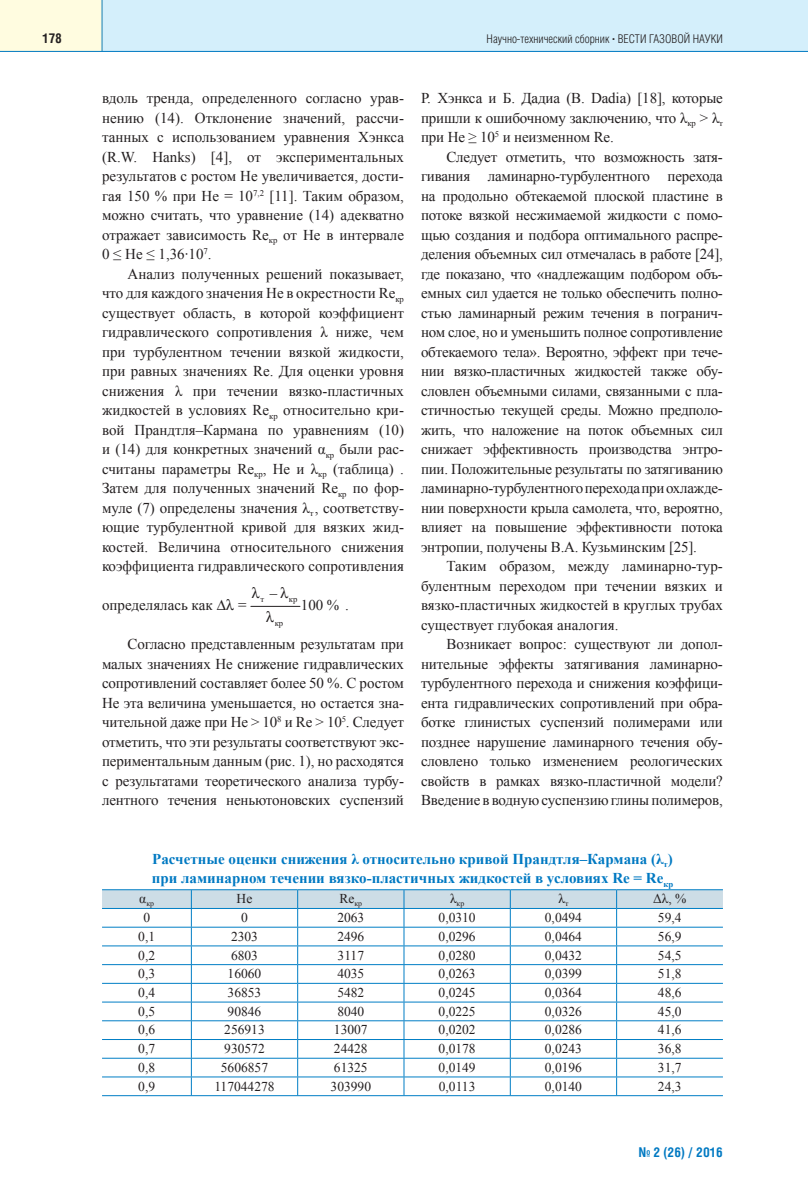
<style>
.page{position:relative;width:808px;height:1191px;background:#fff}
.page>*{position:absolute;margin:0;border:0;box-sizing:border-box;transform-origin:0 0}
.t1{font:15px/19.5px "Times New Roman";letter-spacing:-.01em;color:#231f20;text-align:justify}
.t2{font:700 15px/19.5px "Times New Roman";color:#0079c2}
.t3{font:15px "Times New Roman";color:#231f20}
.t4{font:13.5px "Times New Roman";color:#231f20}
.t5{font:700 13.5px "Helios Cond";color:#0079c2}
.t6{font:700 13.5px "Helios Cond";color:#231f20}
.t7{font:300 12px "Helios Cond";color:#231f20}
.t8{font:7.8px "Times New Roman";color:#231f20}
.s1{font-family:"Times New Roman";font-weight:700}
.s2{font-style:inherit}
</style>
<div class="page">
<div style="left:102px;top:0;width:706px;height:51px;background:#d4effb"></div>
<div style="left:0;top:0;width:102px;height:51px;background:#fffce0"></div>
<hr style="left:0;top:51px;width:808px;height:1px;background:#0079c2">
<hr style="left:102px;top:0;width:1px;height:51px;background:#0079c2">
<hr style="left:251px;top:606px;width:49px;height:1px;background:#231f20">
<svg style="left:102px;top:889px;width:621px;height:206px"></svg>
<hr style="left:102px;top:1095px;width:621px;height:1px;background:#007ec5">
<p class="t6" style="left:43px;top:33px;width:21px">178</p>
<p class="t7" style="left:487px;top:34px;width:238px">Научно-технический сборник <span class="s1">·</span> ВЕСТИ ГАЗОВОЙ НАУКИ</p>
<p class="t1" style="left:102px;top:88px;width:303px">вдоль тренда, определенного согласно урав&shy;нению (14). Отклонение значений, рассчи&shy;танных с использованием уравнения Хэнкса (R.W. Hanks) [4], от экспериментальных результатов с ростом He увеличивается, дости&shy;гая 150 % при He = 10<sup>7,2</sup> [11]. Таким образом, можно считать, что уравнение (14) адекватно отражает зависимость Re<sub>кр</sub> от He в интервале 0 ≤ He ≤ 1,36·10<sup>7</sup>.</p>
<p class="t1" style="left:102px;top:264px;width:303px;text-indent:26px">Анализ полученных решений показывает, что для каждого значения He в окрестности Re<sub>кр </sub>существует область, в которой коэффициент гидравлического сопротивления λ ниже, чем при турбулентном течении вязкой жидкости, при равных значениях Re. Для оценки уровня снижения λ при течении вязко-пластичных жидкостей в условиях Re<sub>кр</sub> относительно кри&shy;вой Прандтля–Кармана по уравнениям (10) и (14) для конкретных значений α<sub>кр</sub> были рас&shy;считаны параметры Re<sub>кр</sub>, He и λ<sub>кр</sub> (таблица) .<br>Затем для полученных значений Re<sub>кр</sub> по фор&shy;муле (7) определены значения λ<sub>т</sub> , соответству&shy;ющие турбулентной кривой для вязких жид&shy;костей. Величина относительного снижения коэффициента гидравлического сопротивления</p>
<p class="t1" style="left:102px;top:595px;width:112px">определялась как</p>
<p class="t3" style="left:270px;top:585px;width:9px">–</p>
<p class="t3" style="left:238px;top:597px;width:10px">=</p>
<p class="t3" style="left:301px;top:597px;width:50px">100% <span class="s2">.</span></p>
<p class="t1" style="left:102px;top:634px;width:303px;text-indent:26px">Согласно представленным результатам при малых значениях He снижение гидравлических сопротивлений составляет более 50 %. С ростом He эта величина уменьшается, но остается зна&shy;чительной даже при He &gt; 10<sup>8</sup> и Re &gt; 10<sup>5</sup>. Следует отметить, что эти результаты соответствуют экс&shy;периментальным данным (рис. 1), но расходятся с результатами теоретического анализа турбу&shy;лентного течения неньютоновских суспензий</p>
<p class="t1" style="left:421px;top:88px;width:303px">Р. Хэнкса и Б. Дадиа (B. Dadia) [18], которые пришли к ошибочному заключению, что λ<sub>кр</sub> &gt; λ<sub>т </sub>при He ≥ 10<sup>5</sup> и неизменном Re.</p>
<p class="t1" style="left:421px;top:147px;width:303px;text-indent:26px">Следует отметить, что возможность затя&shy;гивания ламинарно-турбулентного перехода на продольно обтекаемой плоской пластине в потоке вязкой несжимаемой жидкости с помо&shy;щью создания и подбора оптимального распре&shy;деления объемных сил отмечалась в работе [24], где показано, что «надлежащим подбором объ&shy;емных сил удается не только обеспечить полно&shy;стью ламинарный режим течения в погранич&shy;ном слое, но и уменьшить полное сопротивление обтекаемого тела». Вероятно, эффект при тече&shy;нии вязко-пластичных жидкостей также обу&shy;словлен объемными силами, связанными с пла&shy;стичностью текущей среды. Можно предполо&shy;жить, что наложение на поток объемных сил снижает эффективность производства энтро&shy;пии. Положительные результаты по затягиванию ламинарно-турбулентногопереходаприохлажде&shy;нии поверхности крыла самолета, что, вероятно, влияет на повышение эффективности потока энтропии, получены В.А. Кузьминским [25].</p>
<p class="t1" style="left:421px;top:556px;width:303px;text-indent:26px">Таким образом, между ламинарно-тур&shy;булентным переходом при течении вязких и вязко-пластичных жидкостей в круглых трубах существует глубокая аналогия.</p>
<p class="t1" style="left:421px;top:634px;width:303px;text-indent:26px">Возникает вопрос: существуют ли допол&shy;нительные эффекты затягивания ламинарно&shy;турбулентного перехода и снижения коэффици&shy;ента гидравлических сопротивлений при обра&shy;ботке глинистых суспензий полимерами или позднее нарушение ламинарного течения обу&shy;словлено только изменением реологических свойств в рамках вязко-пластичной модели?<br>Введение в воднуюсуспензиюглиныполимеров,</p>
<p class="t2" style="left:152px;top:849px;width:523px">Расчетные оценки снижения λ относительно кривой Прандтля–Кармана (λ<sub>т</sub>) при ламинарном течении вязко-пластичных жидкостей в условиях Re = Re<sub>кр</sub></p>
<p class="t8" style="left:139px;top:899px;width:16px"><sup>α</sup>кр</p>
<p class="t4" style="left:237px;top:891px;width:17px">He</p>
<p class="t4" style="left:339px;top:891px;width:24px">Re<sub>кр</sub></p>
<p class="t8" style="left:450px;top:899px;width:16px"><sup>λ</sup>кр</p>
<p class="t4" style="left:558px;top:891px;width:11px">λ<sub>т</sub></p>
<p class="t4" style="left:653px;top:891px;width:35px">Δλ, %</p>
<p class="t4" style="left:143px;top:910px;width:8px">0</p>
<p class="t4" style="left:241px;top:910px;width:8px">0</p>
<p class="t4" style="left:337px;top:910px;width:28px">2063</p>
<p class="t4" style="left:439px;top:910px;width:39px">0,0310</p>
<p class="t4" style="left:545px;top:910px;width:39px">0,0494</p>
<p class="t4" style="left:658px;top:910px;width:25px">59,4</p>
<p class="t4" style="left:138px;top:928px;width:18px">0,1</p>
<p class="t4" style="left:231px;top:928px;width:28px">2303</p>
<p class="t4" style="left:337px;top:928px;width:28px">2496</p>
<p class="t4" style="left:439px;top:928px;width:39px">0,0296</p>
<p class="t4" style="left:545px;top:928px;width:39px">0,0464</p>
<p class="t4" style="left:658px;top:928px;width:25px">56,9</p>
<p class="t4" style="left:138px;top:947px;width:18px">0,2</p>
<p class="t4" style="left:231px;top:947px;width:28px">6803</p>
<p class="t4" style="left:338px;top:947px;width:28px">3117</p>
<p class="t4" style="left:439px;top:947px;width:39px">0,0280</p>
<p class="t4" style="left:545px;top:947px;width:39px">0,0432</p>
<p class="t4" style="left:658px;top:947px;width:25px">54,5</p>
<p class="t4" style="left:138px;top:966px;width:18px">0,3</p>
<p class="t4" style="left:228px;top:966px;width:35px">16060</p>
<p class="t4" style="left:337px;top:966px;width:28px">4035</p>
<p class="t4" style="left:439px;top:966px;width:39px">0,0263</p>
<p class="t4" style="left:545px;top:966px;width:39px">0,0399</p>
<p class="t4" style="left:658px;top:966px;width:25px">51,8</p>
<p class="t4" style="left:138px;top:985px;width:18px">0,4</p>
<p class="t4" style="left:228px;top:985px;width:35px">36853</p>
<p class="t4" style="left:337px;top:985px;width:28px">5482</p>
<p class="t4" style="left:439px;top:985px;width:39px">0,0245</p>
<p class="t4" style="left:545px;top:985px;width:39px">0,0364</p>
<p class="t4" style="left:658px;top:985px;width:25px">48,6</p>
<p class="t4" style="left:138px;top:1003px;width:18px">0,5</p>
<p class="t4" style="left:228px;top:1003px;width:35px">90846</p>
<p class="t4" style="left:337px;top:1003px;width:28px">8040</p>
<p class="t4" style="left:439px;top:1003px;width:39px">0,0225</p>
<p class="t4" style="left:545px;top:1003px;width:39px">0,0326</p>
<p class="t4" style="left:658px;top:1003px;width:25px">45,0</p>
<p class="t4" style="left:138px;top:1022px;width:18px">0,6</p>
<p class="t4" style="left:224px;top:1022px;width:42px">256913</p>
<p class="t4" style="left:334px;top:1022px;width:35px">13007</p>
<p class="t4" style="left:439px;top:1022px;width:39px">0,0202</p>
<p class="t4" style="left:545px;top:1022px;width:39px">0,0286</p>
<p class="t4" style="left:658px;top:1022px;width:25px">41,6</p>
<p class="t4" style="left:138px;top:1041px;width:18px">0,7</p>
<p class="t4" style="left:224px;top:1041px;width:42px">930572</p>
<p class="t4" style="left:334px;top:1041px;width:35px">24428</p>
<p class="t4" style="left:439px;top:1041px;width:39px">0,0178</p>
<p class="t4" style="left:545px;top:1041px;width:39px">0,0243</p>
<p class="t4" style="left:658px;top:1041px;width:25px">36,8</p>
<p class="t4" style="left:138px;top:1059px;width:18px">0,8</p>
<p class="t4" style="left:221px;top:1059px;width:49px">5606857</p>
<p class="t4" style="left:334px;top:1059px;width:35px">61325</p>
<p class="t4" style="left:439px;top:1059px;width:39px">0,0149</p>
<p class="t4" style="left:545px;top:1059px;width:39px">0,0196</p>
<p class="t4" style="left:658px;top:1059px;width:25px">31,7</p>
<p class="t4" style="left:138px;top:1078px;width:18px">0,9</p>
<p class="t4" style="left:214px;top:1078px;width:62px">117044278</p>
<p class="t4" style="left:331px;top:1078px;width:42px">303990</p>
<p class="t4" style="left:439px;top:1078px;width:38px">0,0113</p>
<p class="t4" style="left:545px;top:1078px;width:39px">0,0140</p>
<p class="t4" style="left:658px;top:1078px;width:25px">24,3</p>
<p class="t5" style="left:639px;top:1147px;width:86px">№ 2 (26) / 2016</p>
</div>
